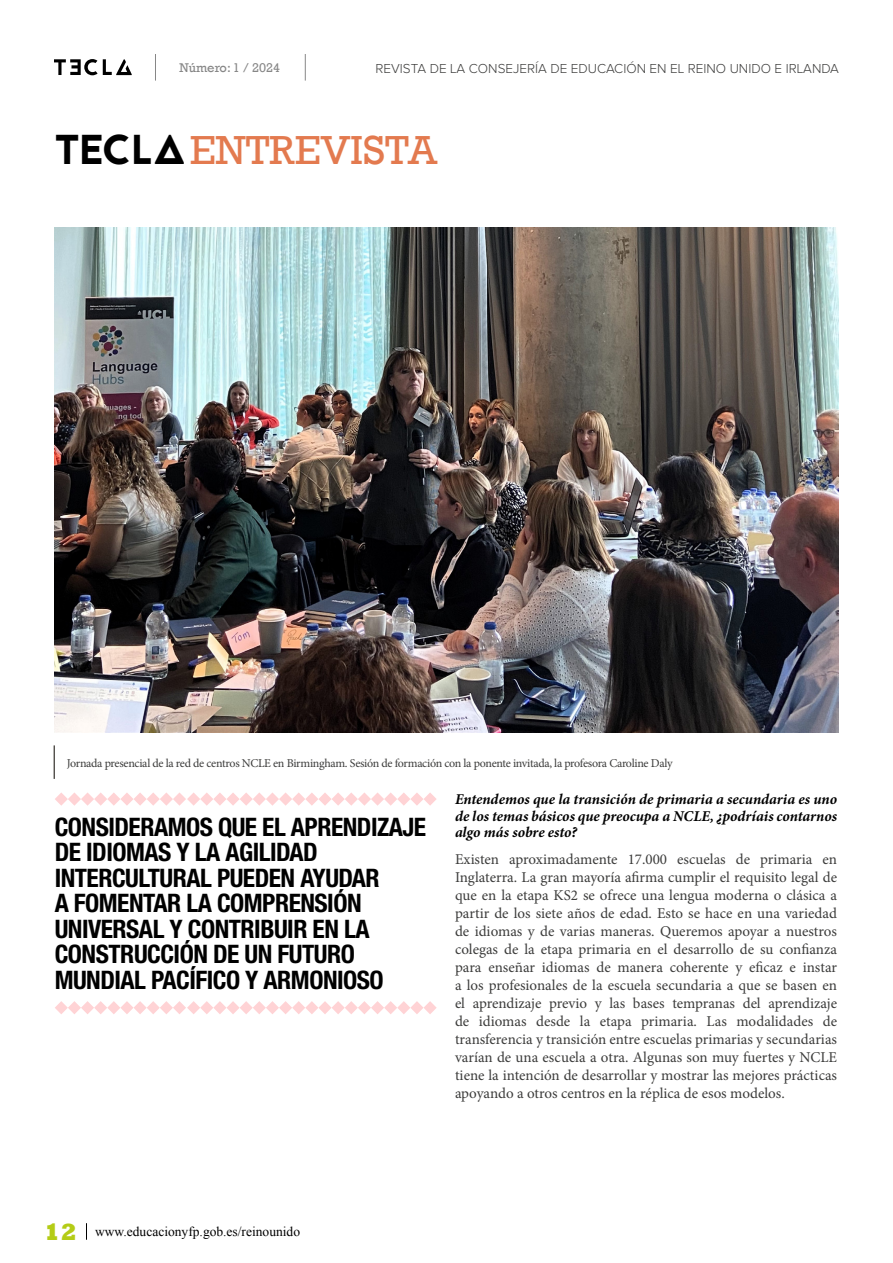
<style>
.page{position:relative;width:893px;height:1263px;background:#fff}
.page>*{position:absolute;margin:0;border:0;box-sizing:border-box;transform-origin:0 0}
.t1{font:41.55px "Rockwell";color:#e37a4f}
.t2{font:700 condensed 25.5px/25.5px "Helvetica Neue LT Std";letter-spacing:-.02em;color:#000}
.t3{font:15px/18px "Minion Pro";color:#3c3c3b;text-align:justify}
.t4{font:italic 700 15px/16.5px "Minion Pro";color:#000;text-align:justify}
.t5{font:300 13.5px "Proxima Nova A";color:#3c3c3b}
.t6{font:13.5px "Times New Roman";color:#000}
.t7{font:12.9px "Rockwell";color:#878787}
.t8{font:12px "Minion Pro";letter-spacing:-.025em;color:#3c3c3b}
.s1{font-family:"Jaapokkienchance";font-size:41.7px;color:#000}
.s2{font-family:"Rockwell";font-weight:800;font-size:24px;color:#b4cc16}
</style>
<div class="page">
<svg style="left:86px;top:1223px;width:1px;height:17px"></svg>
<svg style="left:155px;top:54px;width:1px;height:27px"></svg>
<svg style="left:54px;top:59px;width:78px;height:16px"></svg>
<svg style="left:305px;top:54px;width:1px;height:27px"></svg>
<svg style="left:55px;top:792px;width:382px;height:14px"></svg>
<svg style="left:55px;top:1001px;width:382px;height:13px"></svg>
<img style="left:54px;top:227px;width:785px;height:505px">
<hr style="left:54px;top:745px;width:1px;height:34px;background:#0b0700">
<p class="t7" style="left:179px;top:60px;width:102px">Número: 1 / 2024</p>
<p class="t5" style="left:375px;top:61px;width:465px">REVISTA DE LA CONSEJERÍA DE EDUCACIÓN EN EL REINO UNIDO E IRLANDA</p>
<h1 class="t1" style="left:54px;top:126px;width:385px"><span class="s1">TECLA</span>ENTREVISTA</h1>
<p class="t8" style="left:67px;top:755px;width:607px">Jornada presencial de la red de centros NCLE en Birmingham. Sesión de formación con la ponente invitada, la profesora Caroline Daly</p>
<h2 class="t2" style="left:55px;top:814px;width:373px">CONSIDERAMOS QUE EL APRENDIZAJE<br>DE IDIOMAS Y LA AGILIDAD<br>INTERCULTURAL PUEDEN AYUDAR<br>A FOMENTAR LA COMPRENSIÓN<br>UNIVERSAL Y CONTRIBUIR EN LA<br>CONSTRUCCIÓN DE UN FUTURO<br>MUNDIAL PACÍFICO Y ARMONIOSO</h2>
<p class="t4" style="left:455px;top:791px;width:384px">Entendemos que la transición de primaria a secundaria es uno de los temas básicos que preocupa a NCLE, ¿podríais contarnos algo más sobre esto?</p>
<p class="t3" style="left:455px;top:850px;width:384px">Existen aproximadamente 17.000 escuelas de primaria en Inglaterra. La gran mayoría afirma cumplir el requisito legal de que en la etapa KS2 se ofrece una lengua moderna o clásica a partir de los siete años de edad. Esto se hace en una variedad de idiomas y de varias maneras. Queremos apoyar a nuestros colegas de la etapa primaria en el desarrollo de su confianza para enseñar idiomas de manera coherente y eficaz e instar a los profesionales de la escuela secundaria a que se basen en el aprendizaje previo y las bases tempranas del aprendizaje de idiomas desde la etapa primaria. Las modalidades de transferencia y transición entre escuelas primarias y secundarias varían de una escuela a otra. Algunas son muy fuertes y NCLE tiene la intención de desarrollar y mostrar las mejores prácticas apoyando a otros centros en la réplica de esos modelos.</p>
<p class="t6" style="left:44px;top:1222px;width:258px"><span class="s2">12</span> www.educacionyfp.gob.es/reinounido</p>
</div>
